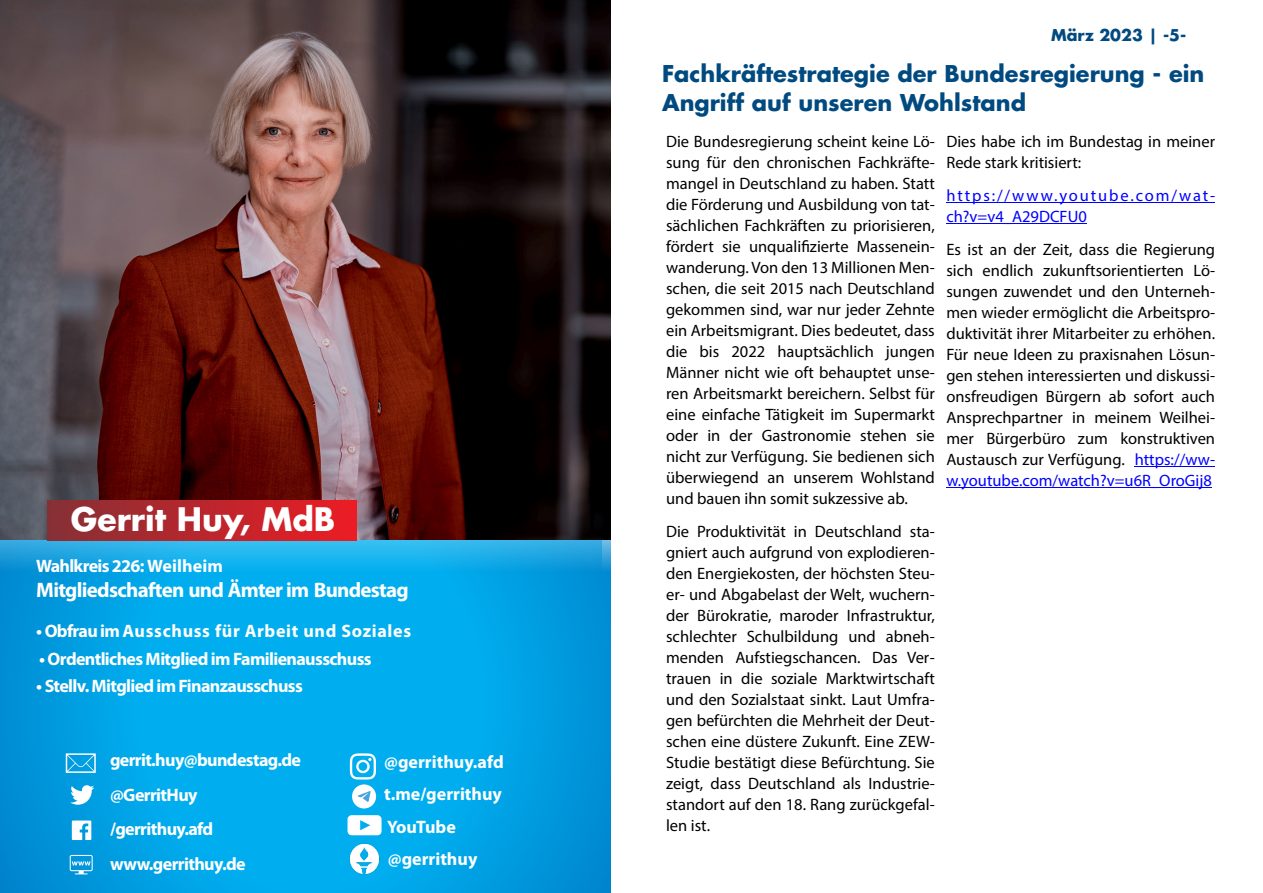
<style>
.page{position:relative;width:1263px;height:893px;background:#fff}
.page>*{position:absolute;margin:0;border:0;box-sizing:border-box;transform-origin:0 0}
.t1{font:700 31.5px "Futura Std";color:#fff}
.t2{font:700 22.5px/29.1px "Futura Std";color:#004a80}
.t3{font:700 21px "Myriad Pro";letter-spacing:-.035em;color:#fff}
.t4{font:700 18px/34.5px "Myriad Pro";letter-spacing:-.035em;color:#fff}
.t5{font:700 18px/32.1px "Myriad Pro";color:#fff}
.t6{font:700 18px "Myriad Pro";letter-spacing:.035em;color:#fff}
.t7{font:16.5px/21px "Myriad Pro";color:#000;text-align:justify}
.t8{font:16.5px/21px "Myriad Pro";letter-spacing:.11em;color:#00f}
.t9{font:700 15.9px "Futura Std";color:#004a80}
.s1{color:#00f}
</style>
<div class="page">
<img style="left:0;top:540px;width:610px;height:353px">
<svg style="left:347px;top:815px;width:35px;height:20px"></svg>
<img style="left:0;top:0;width:610px;height:540px">
<div style="left:48px;top:500px;width:308px;height:40px;background:linear-gradient(to right,#853035,#ec1c24)"></div>
<img style="left:348px;top:843px;width:32px;height:31px">
<svg style="left:66px;top:753px;width:30px;height:20px"></svg>
<svg style="left:70px;top:785px;width:24px;height:20px"></svg>
<svg style="left:72px;top:820px;width:19px;height:20px"></svg>
<svg style="left:70px;top:855px;width:23px;height:19px"></svg>
<hr style="left:946px;top:202px;width:269px;height:1px;background:#00f">
<hr style="left:946px;top:223px;width:141px;height:1px;background:#00f">
<hr style="left:1135px;top:466px;width:80px;height:1px;background:#00f">
<hr style="left:946px;top:487px;width:266px;height:1px;background:#00f">
<svg style="left:350px;top:753px;width:26px;height:55px"></svg>
<h1 class="t1" style="left:71px;top:505px;width:266px">Gerrit Huy, MdB</h1>
<p class="t4" style="left:36px;top:550px;width:188px">Wahlkreis 226: Weilheim</p>
<p class="t3" style="left:36px;top:581px;width:374px">Mitgliedschaften und Ämter im Bundestag</p>
<p class="t6" style="left:36px;top:623px;width:376px">•ObfrauimAusschuss für Arbeit und Soziales</p>
<p class="t4" style="left:39px;top:643px;width:334px">• Ordentliches Mitglied im Familienausschuss</p>
<p class="t4" style="left:36px;top:671px;width:268px">• Stellv. Mitglied im Finanzausschuss</p>
<p class="t4" style="left:110px;top:744px;width:193px">gerrit.huy@bundestag.de @GerritHuy /gerrithuy.afd www.gerrithuy.de</p>
<p class="t5" style="left:384px;top:748px;width:121px">@gerrithuy.afd t.me/gerrithuy<br>YouTube @gerrithuy</p>
<p class="t9" style="left:1051px;top:28px;width:137px">März 2023 | -5-</p>
<h2 class="t2" style="left:662px;top:60px;width:544px">Fachkräftestrategie der Bundesregierung - ein<br>Angriff auf unseren Wohlstand</h2>
<p class="t7" style="left:666px;top:132px;width:270px">Die Bundesregierung scheint keine Lö‐ sung für den chronischen Fachkräfte‐ mangel in Deutschland zu haben. Statt die Förderung und Ausbildung von tat‐ sächlichen Fachkräften zu priorisieren, fördert sie unqualifizierte Massenein‐ wanderung. Von den 13 Millionen Men‐ schen, die seit 2015 nach Deutschland gekommen sind, war nur jeder Zehnte ein Arbeitsmigrant. Dies bedeutet, dass die bis 2022 hauptsächlich jungen Männer nicht wie oft behauptet unse‐ ren Arbeitsmarkt bereichern. Selbst für eine einfache Tätigkeit im Supermarkt oder in der Gastronomie stehen sie nicht zur Verfügung. Sie bedienen sich überwiegend an unserem Wohlstand und bauen ihn somit sukzessive ab.</p>
<p class="t7" style="left:666px;top:522px;width:270px">Die Produktivität in Deutschland sta‐ gniert auch aufgrund von explodieren‐ den Energiekosten, der höchsten Steu‐ er- und Abgabelast der Welt, wuchern‐ der Bürokratie, maroder Infrastruktur, schlechter Schulbildung und abneh‐ menden Aufstiegschancen. Das Ver‐ trauen in die soziale Marktwirtschaft und den Sozialstaat sinkt. Laut Umfra‐ gen befürchten die Mehrheit der Deut‐ schen eine düstere Zukunft. Eine ZEW-Studie bestätigt diese Befürchtung. Sie zeigt, dass Deutschland als Industrie‐ standort auf den 18. Rang zurückgefal‐ len ist.</p>
<p class="t7" style="left:946px;top:132px;width:270px">Dies habe ich im Bundestag in meiner<br>Rede stark kritisiert:</p>
<p class="t8" style="left:946px;top:186px;width:270px">https://www.youtube.com/wat‐ ch?v=v4_A29DCFU0</p>
<p class="t7" style="left:946px;top:240px;width:270px">Es ist an der Zeit, dass die Regierung sich endlich zukunftsorientierten Lö‐ sungen zuwendet und den Unterneh‐ men wieder ermöglicht die Arbeitspro‐ duktivität ihrer Mitarbeiter zu erhöhen.<br>Für neue Ideen zu praxisnahen Lösun‐ gen stehen interessierten und diskussi‐ onsfreudigen Bürgern ab sofort auch Ansprechpartner in meinem Weilhei‐ mer Bürgerbüro zum konstruktiven Austausch zur Verfügung. <span class="s1">https://ww‐ w.youtube.com/watch?v=u6R_OroGij8</span></p>
</div>
